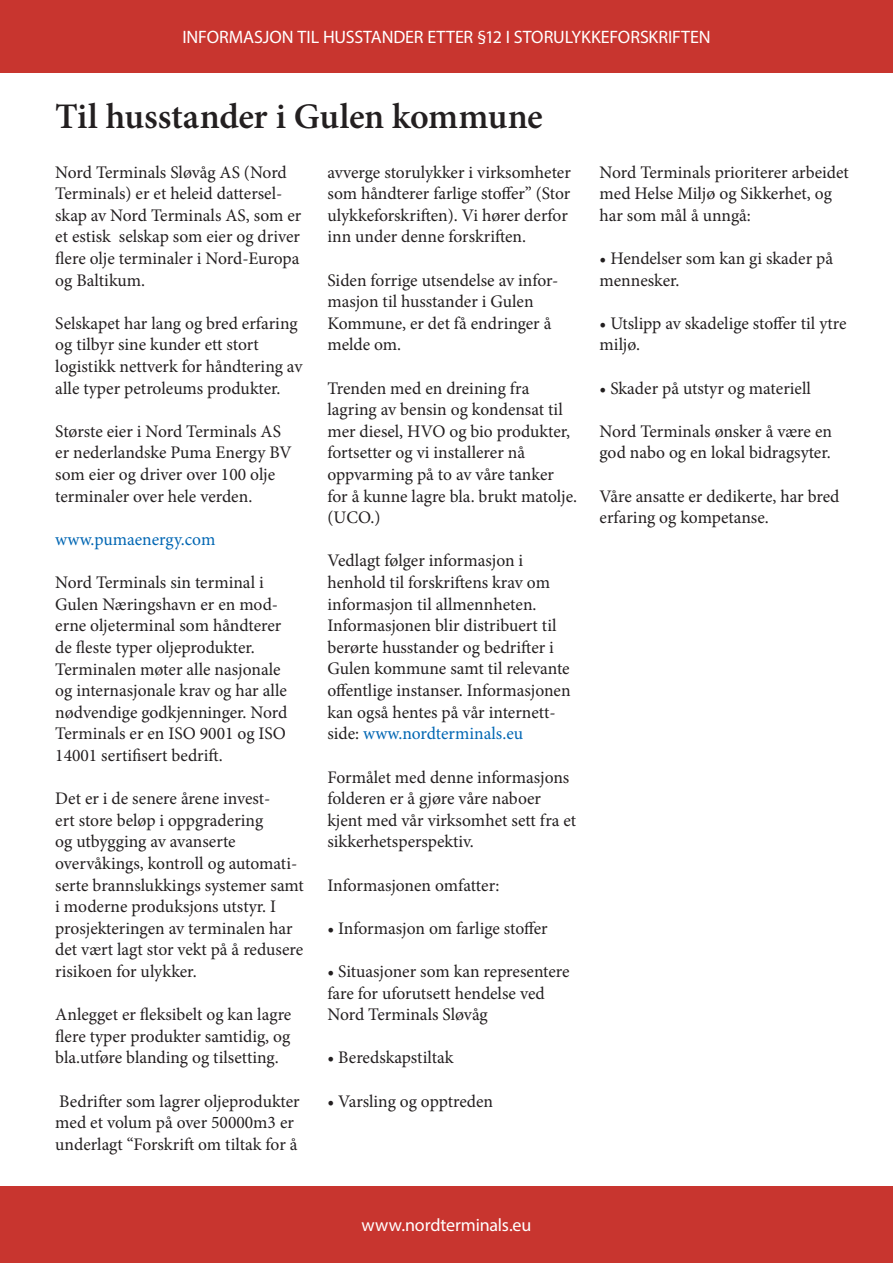
<style>
.page{position:relative;width:893px;height:1263px;background:#fff}
.page>*{position:absolute;margin:0;border:0;box-sizing:border-box;transform-origin:0 0}
.t1{font:600 36px "Minion Pro";letter-spacing:-.01em;color:#231f20}
.t2{font:18px "Myriad Pro";letter-spacing:-.005em;color:#fff}
.t3{font:17.7px/21.6px "Minion Pro";color:#231f20}
.t4{font:17.7px "Minion Pro";color:#0166b3}
.s1{color:#0166b3}
</style>
<div class="page">
<div style="left:0;top:0;width:893px;height:72px;background:#c8352f"></div>
<div style="left:0;top:1186px;width:893px;height:77px;background:#c8352f"></div>
<p class="t2" style="left:182px;top:26px;width:530px">INFORMASJON TIL HUSSTANDER ETTER §12 I STORULYKKEFORSKRIFTEN</p>
<h1 class="t1" style="left:55px;top:92px;width:489px">Til husstander i Gulen kommune</h1>
<p class="t3" style="left:55px;top:161px;width:248px">Nord Terminals Sløvåg AS (Nord<br>Terminals) er et heleid dattersel&shy;skap av Nord Terminals AS, som er et estisk selskap som eier og driver flere olje terminaler i Nord-Europa og Baltikum.</p>
<p class="t3" style="left:55px;top:312px;width:249px">Selskapet har lang og bred erfaring og tilbyr sine kunder ett stort logistikk nettverk for håndtering av alle typer petroleums produkter.</p>
<p class="t3" style="left:55px;top:420px;width:238px">Største eier i Nord Terminals AS er nederlandske Puma Energy BV som eier og driver over 100 olje terminaler over hele verden.</p>
<p class="t4" style="left:55px;top:527px;width:162px">www.pumaenergy.com</p>
<p class="t3" style="left:55px;top:572px;width:234px">Nord Terminals sin terminal i<br>Gulen Næringshavn er en mod&shy;erne oljeterminal som håndterer de fleste typer oljeprodukter.<br>Terminalen møter alle nasjonale og internasjonale krav og har alle nødvendige godkjenninger. Nord<br>Terminals er en ISO 9001 og ISO<br>14001 sertifisert bedrift.</p>
<p class="t3" style="left:55px;top:788px;width:250px">Det er i de senere årene invest-<br>ert store beløp i oppgradering<br>og utbygging av avanserte overvåkings, kontroll og automati&shy;serte brannslukkings systemer samt i moderne produksjons utstyr. I prosjekteringen av terminalen har det vært lagt stor vekt på å redusere risikoen for ulykker.</p>
<p class="t3" style="left:55px;top:1004px;width:238px;text-align:justify">Anlegget er fleksibelt og kan lagre flere typer produkter samtidig, og bla.utføre blanding og tilsetting.</p>
<p class="t3" style="left:55px;top:1090px;width:246px">Bedrifter som lagrer oljeprodukter med et volum på over 50000m3 er underlagt “Forskrift om tiltak for å</p>
<p class="t3" style="left:327px;top:161px;width:245px">avverge storulykker i virksomheter som håndterer farlige stoffer” (Stor ulykkeforskriften). Vi hører derfor inn under denne forskriften.</p>
<p class="t3" style="left:327px;top:269px;width:233px">Siden forrige utsendelse av infor&shy;masjon til husstander i Gulen<br>Kommune, er det få endringer å melde om.</p>
<p class="t3" style="left:327px;top:377px;width:251px">Trenden med en dreining fra lagring av bensin og kondensat til mer diesel, HVO og bio produkter, fortsetter og vi installerer nå oppvarming på to av våre tanker for å kunne lagre bla. brukt matolje. (UCO.)</p>
<p class="t3" style="left:327px;top:550px;width:245px">Vedlagt følger informasjon i henhold til forskriftens krav om informasjon til allmennheten.<br>Informasjonen blir distribuert til berørte husstander og bedrifter i Gulen kommune samt til relevante offentlige instanser. Informasjonen kan også hentes på vår internett&shy;side: <span class="s1">www.nordterminals.eu</span></p>
<p class="t3" style="left:327px;top:766px;width:250px">Formålet med denne informasjons folderen er å gjøre våre naboer kjent med vår virksomhet sett fra et sikkerhetsperspektiv.</p>
<p class="t3" style="left:327px;top:874px;width:174px">Informasjonen omfatter:</p>
<p class="t3" style="left:327px;top:917px;width:222px">• Informasjon om farlige stoffer</p>
<p class="t3" style="left:327px;top:960px;width:244px">• Situasjoner som kan representere fare for uforutsett hendelse ved<br>Nord Terminals Sløvåg</p>
<p class="t3" style="left:327px;top:1047px;width:128px">• Beredskapstiltak</p>
<p class="t3" style="left:327px;top:1090px;width:167px">• Varsling og opptreden</p>
<p class="t3" style="left:600px;top:161px;width:251px">Nord Terminals prioriterer arbeidet med Helse Miljø og Sikkerhet, og har som mål å unngå:</p>
<p class="t3" style="left:600px;top:248px;width:235px">• Hendelser som kan gi skader på mennesker.</p>
<p class="t3" style="left:600px;top:312px;width:248px">• Utslipp av skadelige stoffer til ytre miljø.</p>
<p class="t3" style="left:600px;top:377px;width:213px">• Skader på utstyr og materiell</p>
<p class="t3" style="left:600px;top:420px;width:234px">Nord Terminals ønsker å være en god nabo og en lokal bidragsyter.</p>
<p class="t3" style="left:600px;top:485px;width:241px">Våre ansatte er dedikerte, har bred erfaring og kompetanse.</p>
<p class="t2" style="left:362px;top:1214px;width:171px">www.nordterminals.eu</p>
</div>
